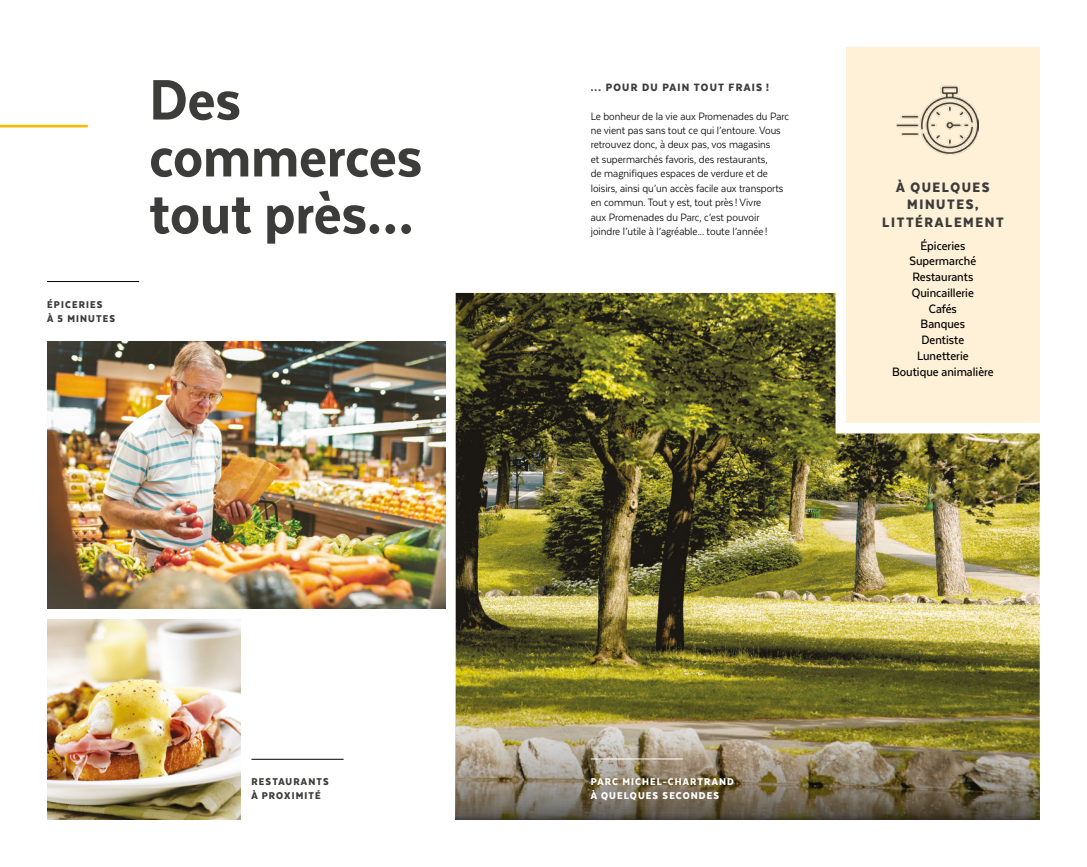
<style>
.page{position:relative;width:1087px;height:867px;background:#fff}
.page>*{position:absolute;margin:0;border:0;box-sizing:border-box;transform-origin:0 0}
.t1{font:800 65.62px/56.9px "Texta Narrow";color:#3c3c3b}
.t2{font:900 15.75px/17.5px "Texta Narrow";letter-spacing:.1em;color:#3c3c3b;text-align:center}
.t3{font:500 14px/15.8px "Texta Narrow";color:#000;text-align:center}
.t4{font:12.25px/14.4px "Texta Narrow";color:#000}
.t5{font:900 12.25px "Texta Narrow";letter-spacing:.1em;color:#3c3c3b}
.t6{font:900 11.38px/13.7px "Texta Narrow";letter-spacing:.1em;color:#3c3c3b}
.t7{font:900 11.38px/13.7px "Texta Narrow";letter-spacing:.1em;color:#fff}
</style>
<div class="page">
<div style="left:846px;top:47px;width:194px;height:376px;background:#fff1d7"></div>
<img style="left:897px;top:85px;width:81px;height:70px">
<img style="left:456px;top:293px;width:584px;height:333px">
<img style="left:47px;top:619px;width:194px;height:200px">
<img style="left:47px;top:341px;width:398px;height:267px">
<img style="left:456px;top:626px;width:584px;height:193px">
<hr style="left:0;top:125px;width:88px;height:2px;background:#fbba00">
<hr style="left:591px;top:758px;width:92px;height:1px;background:#fff">
<hr style="left:251px;top:758px;width:93px;height:1px;background:#000">
<hr style="left:47px;top:281px;width:92px;height:1px;background:#000">
<p class="t6" style="left:47px;top:298px;width:69px">ÉPICERIES<br>À 5 MINUTES</p>
<h1 class="t1" style="left:149px;top:70px;width:274px">Des commerces tout près…</h1>
<p class="t5" style="left:591px;top:80px;width:180px">... POUR DU PAIN TOUT FRAIS !</p>
<p class="t4" style="left:591px;top:108px;width:200px">Le bonheur de la vie aux Promenades du Parc ne vient pas sans tout ce qui l’entoure. Vous retrouvez donc, à deux pas, vos magasins<br>et supermarchés favoris, des restaurants,<br>de magnifiques espaces de verdure et de loisirs, ainsi qu’un accès facile aux transports en commun. Tout y est, tout près! Vivre<br>aux Promenades du Parc, c’est pouvoir joindre l’utile à l’agréable... toute l’année !</p>
<p class="t2" style="left:882px;top:178px;width:123px">À QUELQUES<br>MINUTES,<br>LITTÉRALEMENT</p>
<p class="t3" style="left:892px;top:237px;width:103px">Épiceries<br>Supermarché<br>Restaurants<br>Quincaillerie<br>Cafés<br>Banques<br>Dentiste<br>Lunetterie<br>Boutique animalière</p>
<p class="t6" style="left:251px;top:774px;width:79px">RESTAURANTS<br>À PROXIMITÉ</p>
<p class="t7" style="left:591px;top:774px;width:145px">PARC MICHEL-CHARTRAND<br>À QUELQUES SECONDES</p>
</div>
